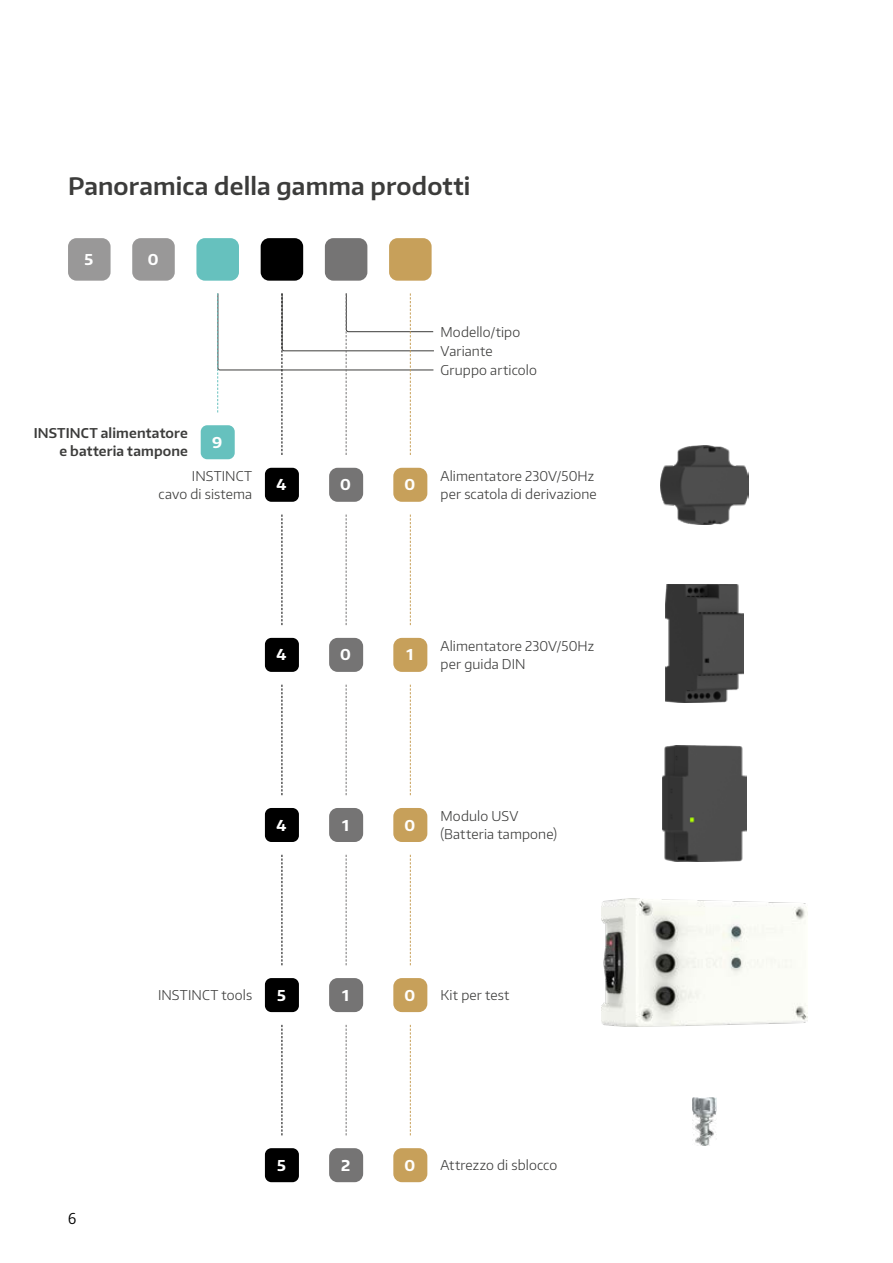
<style>
.page{position:relative;width:893px;height:1263px;background:#fff}
.page>*{position:absolute;margin:0;border:0;box-sizing:border-box;transform-origin:0 0}
.Headline_-_DARK{font:600 24px "Encode Sans Normal";letter-spacing:.005em;color:#3c3c3b}
.t1{font:700 15px "Encode Sans Normal";color:#fff}
.t2{font:15px "Encode Sans Condensed";color:#000}
.Body__left__-_DARK{font:300 13.5px/18px "Encode Sans Normal";letter-spacing:.01em;color:#3c3c3b}
.Body__right__-_DARK{font:600 13.5px/18px "Encode Sans Normal";letter-spacing:.01em;color:#3c3c3b;text-align:right}
.Body__right__-_DARK-2{font:300 13.5px/18px "Encode Sans Normal";letter-spacing:.005em;color:#3c3c3b;text-align:right}
</style>
<div class="page">
<img style="left:660px;top:446px;width:89px;height:79px">
<img style="left:666px;top:585px;width:77px;height:117px">
<img style="left:662px;top:746px;width:85px;height:115px">
<img style="left:602px;top:899px;width:205px;height:127px">
<img style="left:693px;top:1097px;width:23px;height:48px">
<svg style="left:282px;top:514px;width:1px;height:111px"></svg>
<svg style="left:282px;top:685px;width:1px;height:110px"></svg>
<svg style="left:282px;top:855px;width:1px;height:110px"></svg>
<svg style="left:282px;top:1025px;width:1px;height:110px"></svg>
<svg style="left:346px;top:514px;width:1px;height:111px"></svg>
<svg style="left:346px;top:685px;width:1px;height:110px"></svg>
<svg style="left:346px;top:855px;width:1px;height:110px"></svg>
<svg style="left:346px;top:1025px;width:1px;height:110px"></svg>
<svg style="left:217px;top:293px;width:217px;height:162px"></svg>
<svg style="left:410px;top:514px;width:1px;height:111px"></svg>
<svg style="left:410px;top:685px;width:1px;height:110px"></svg>
<svg style="left:410px;top:855px;width:1px;height:110px"></svg>
<svg style="left:410px;top:1025px;width:1px;height:110px"></svg>
<div style="left:68px;top:238px;width:43px;height:43px;background:#999898;border-radius:9px"></div>
<div style="left:132px;top:238px;width:43px;height:43px;background:#999898;border-radius:9px"></div>
<div style="left:196px;top:238px;width:43px;height:43px;background:#66c1be;border-radius:9px"></div>
<div style="left:261px;top:238px;width:42px;height:43px;background:#000;border-radius:9px"></div>
<div style="left:325px;top:238px;width:42px;height:43px;background:#757474;border-radius:9px"></div>
<div style="left:389px;top:238px;width:43px;height:43px;background:#c7a05a;border-radius:9px"></div>
<div style="left:201px;top:425px;width:34px;height:34px;background:#66c1be;border-radius:6px"></div>
<div style="left:265px;top:468px;width:34px;height:34px;background:#000;border-radius:6px"></div>
<div style="left:329px;top:468px;width:34px;height:34px;background:#757474;border-radius:9px"></div>
<div style="left:393px;top:468px;width:34px;height:34px;background:#c7a05a;border-radius:9px"></div>
<div style="left:265px;top:638px;width:34px;height:34px;background:#000;border-radius:6px"></div>
<div style="left:329px;top:638px;width:34px;height:34px;background:#757474;border-radius:9px"></div>
<div style="left:393px;top:638px;width:34px;height:34px;background:#c7a05a;border-radius:9px"></div>
<div style="left:265px;top:808px;width:34px;height:34px;background:#000;border-radius:6px"></div>
<div style="left:329px;top:808px;width:34px;height:34px;background:#757474;border-radius:9px"></div>
<div style="left:393px;top:808px;width:34px;height:34px;background:#c7a05a;border-radius:9px"></div>
<div style="left:265px;top:978px;width:34px;height:34px;background:#000;border-radius:6px"></div>
<div style="left:329px;top:978px;width:34px;height:34px;background:#757474;border-radius:9px"></div>
<div style="left:393px;top:978px;width:34px;height:34px;background:#c7a05a;border-radius:9px"></div>
<div style="left:265px;top:1148px;width:34px;height:34px;background:#000;border-radius:6px"></div>
<div style="left:329px;top:1148px;width:34px;height:34px;background:#757474;border-radius:9px"></div>
<div style="left:393px;top:1148px;width:34px;height:34px;background:#c7a05a;border-radius:9px"></div>
<p class="Headline_-_DARK" style="left:68px;top:170px;width:404px">Panoramica della gamma prodotti</p>
<p class="t1" style="left:85px;top:249px;width:10px">5</p>
<p class="t1" style="left:148px;top:249px;width:12px">0</p>
<p class="Body__right__-_DARK" style="left:34px;top:424px;width:156px">INSTINCT alimentatore e batteria tampone</p>
<p class="Body__right__-_DARK-2" style="left:159px;top:466px;width:95px">INSTINCT<br>cavo di sistema</p>
<p class="t1" style="left:212px;top:432px;width:12px">9</p>
<p class="t1" style="left:276px;top:475px;width:12px">4</p>
<p class="t1" style="left:340px;top:475px;width:12px">0</p>
<p class="t1" style="left:404px;top:475px;width:12px">0</p>
<p class="Body__left__-_DARK" style="left:441px;top:322px;width:81px">Modello/tipo</p>
<p class="Body__left__-_DARK" style="left:441px;top:341px;width:54px">Variante</p>
<p class="Body__left__-_DARK" style="left:441px;top:360px;width:98px">Gruppo articolo</p>
<p class="Body__left__-_DARK" style="left:441px;top:466px;width:158px">Alimentatore 230V/50Hz per scatola di derivazione</p>
<p class="t1" style="left:276px;top:645px;width:12px">4</p>
<p class="t1" style="left:340px;top:645px;width:12px">0</p>
<p class="t1" style="left:406px;top:645px;width:9px">1</p>
<p class="Body__left__-_DARK" style="left:441px;top:636px;width:155px">Alimentatore 230V/50Hz per guida DIN</p>
<p class="t1" style="left:276px;top:815px;width:12px">4</p>
<p class="t1" style="left:342px;top:815px;width:9px">1</p>
<p class="t1" style="left:404px;top:815px;width:12px">0</p>
<p class="Body__left__-_DARK" style="left:441px;top:806px;width:118px">Modulo USV (Batteria tampone)</p>
<p class="Body__right__-_DARK-2" style="left:158px;top:985px;width:96px">INSTINCT tools</p>
<p class="t1" style="left:277px;top:985px;width:10px">5</p>
<p class="t1" style="left:342px;top:985px;width:9px">1</p>
<p class="t1" style="left:404px;top:985px;width:12px">0</p>
<p class="Body__left__-_DARK" style="left:441px;top:985px;width:70px">Kit per test</p>
<p class="t2" style="left:68px;top:1209px;width:10px">6</p>
<p class="t1" style="left:277px;top:1155px;width:10px">5</p>
<p class="t1" style="left:341px;top:1155px;width:11px">2</p>
<p class="t1" style="left:404px;top:1155px;width:12px">0</p>
<p class="Body__left__-_DARK" style="left:441px;top:1156px;width:118px">Attrezzo di sblocco</p>
</div>
